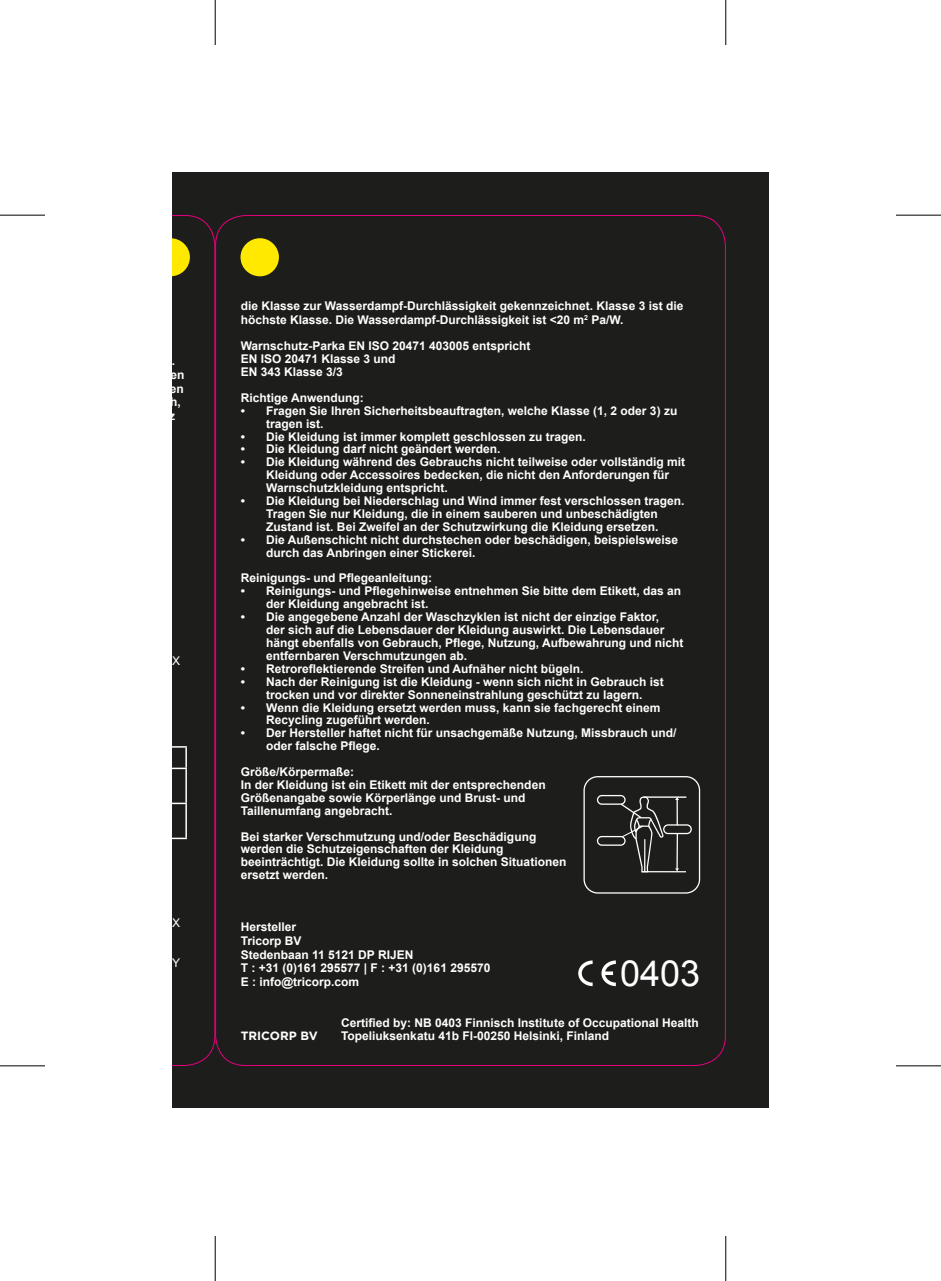
<style>
.page{position:relative;width:941px;height:1281px;background:#fff}
.page>*{position:absolute;margin:0;border:0;box-sizing:border-box;transform-origin:0 0}
.t1{font:36px "Arial";color:#fff}
.t2{font:700 12px/12.9px "Arial";color:#fff}
.t3{font:700 12px "Gotham";color:#fff}
.t4{font:12px "Arial";color:#fff}
</style>
<div class="page">
<div style="left:173px;top:173px;width:595px;height:935px;background:#1d1d1b"></div>
<hr style="left:642px;top:871px;width:44px;height:1px;background:#fff">
<hr style="left:643px;top:796px;width:43px;height:2px;background:#fff">
<svg style="left:675px;top:797px;width:4px;height:27px"></svg>
<hr style="left:676px;top:833px;width:2px;height:36px;background:#fff">
<svg style="left:621px;top:796px;width:42px;height:76px"></svg>
<div style="left:597px;top:795px;width:28px;height:10px;border:1px solid #fff;border-radius:4px"></div>
<div style="left:597px;top:836px;width:28px;height:10px;border:1px solid #fff;border-radius:4px"></div>
<div style="left:663px;top:824px;width:28px;height:10px;border:1px solid #fff;border-radius:4px"></div>
<div style="left:583px;top:776px;width:117px;height:117px;border:1px solid #fff;border-radius:14px"></div>
<svg style="left:578px;top:960px;width:14px;height:26px"></svg>
<svg style="left:601px;top:960px;width:14px;height:26px"></svg>
<div style="left:240px;top:238px;width:39px;height:38px;background:#ffe900;border-radius:50%"></div>
<svg style="left:173px;top:215px;width:42px;height:850px"></svg>
<svg style="left:0;top:214px;width:45px;height:1px"></svg>
<svg style="left:896px;top:214px;width:44px;height:1px"></svg>
<svg style="left:214px;top:0;width:1px;height:45px"></svg>
<svg style="left:214px;top:1236px;width:1px;height:45px"></svg>
<svg style="left:726px;top:0;width:1px;height:45px"></svg>
<svg style="left:726px;top:1236px;width:1px;height:45px"></svg>
<hr style="left:0;top:215px;width:45px;height:1px;background:#000">
<hr style="left:895px;top:215px;width:45px;height:1px;background:#000">
<hr style="left:0;top:1065px;width:45px;height:1px;background:#000">
<hr style="left:895px;top:1065px;width:45px;height:1px;background:#000">
<hr style="left:215px;top:0;width:1px;height:45px;background:#000">
<hr style="left:215px;top:1236px;width:1px;height:45px;background:#000">
<hr style="left:725px;top:0;width:1px;height:45px;background:#000">
<hr style="left:725px;top:1236px;width:1px;height:45px;background:#000">
<p class="t4" style="left:172px;top:652px;width:10px">X</p>
<p class="t4" style="left:172px;top:914px;width:10px">X</p>
<p class="t4" style="left:172px;top:955px;width:10px">Y</p>
<p class="t2" style="left:241px;top:299px;width:444px;line-height:13.8px">die Klasse zur Wasserdampf-Durchlässigkeit gekennzeichnet. Klasse 3 ist die höchste Klasse. Die Wasserdampf-Durchlässigkeit ist &lt;20 m<sup>2</sup> Pa/W.</p>
<p class="t2" style="left:241px;top:340px;width:291px">Warnschutz-Parka EN ISO 20471 403005 entspricht<br>EN ISO 20471 Klasse 3 und<br>EN 343 Klasse 3/3</p>
<p class="t2" style="left:241px;top:391px;width:124px">Richtige Anwendung:</p>
<p class="t2" style="left:266px;top:404px;width:412px;text-indent:-26px">• Fragen Sie Ihren Sicherheitsbeauftragten, welche Klasse (1, 2 oder 3) zu tragen ist.</p>
<p class="t2" style="left:241px;top:430px;width:346px">• Die Kleidung ist immer komplett geschlossen zu tragen.</p>
<p class="t2" style="left:241px;top:443px;width:261px">• Die Kleidung darf nicht geändert werden.</p>
<p class="t2" style="left:266px;top:456px;width:420px;text-indent:-26px">• Die Kleidung während des Gebrauchs nicht teilweise oder vollständig mit<br>Kleidung oder Accessoires bedecken, die nicht den Anforderungen für<br>Warnschutzkleidung entspricht.</p>
<p class="t2" style="left:241px;top:495px;width:445px;text-align:center">• Die Kleidung bei Niederschlag und Wind immer fest verschlossen tragen.<br>Tragen Sie nur Kleidung, die in einem sauberen und unbeschädigten<br>Zustand ist. Bei Zweifel an der Schutzwirkung die Kleidung ersetzen.</p>
<p class="t2" style="left:266px;top:533px;width:413px;text-indent:-26px">• Die Außenschicht nicht durchstechen oder beschädigen, beispielsweise durch das Anbringen einer Stickerei.</p>
<p class="t2" style="left:241px;top:572px;width:193px">Reinigungs- und Pflegeanleitung:</p>
<p class="t2" style="left:266px;top:585px;width:416px;text-indent:-26px">• Reinigungs- und Pflegehinweise entnehmen Sie bitte dem Etikett, das an der Kleidung angebracht ist.</p>
<p class="t2" style="left:266px;top:611px;width:418px;text-indent:-26px">• Die angegebene Anzahl der Waschzyklen ist nicht der einzige Faktor,<br>der sich auf die Lebensdauer der Kleidung auswirkt. Die Lebensdauer hängt ebenfalls von Gebrauch, Pflege, Nutzung, Aufbewahrung und nicht entfernbaren Verschmutzungen ab.</p>
<p class="t2" style="left:241px;top:662px;width:344px">• Retroreflektierende Streifen und Aufnäher nicht bügeln.</p>
<p class="t2" style="left:241px;top:675px;width:424px;text-align:center">• Nach der Reinigung ist die Kleidung - wenn sich nicht in Gebrauch ist trocken und vor direkter Sonneneinstrahlung geschützt zu lagern.</p>
<p class="t2" style="left:266px;top:701px;width:395px;text-indent:-26px">• Wenn die Kleidung ersetzt werden muss, kann sie fachgerecht einem<br>Recycling zugeführt werden.</p>
<p class="t2" style="left:266px;top:727px;width:412px;text-indent:-26px">• Der Hersteller haftet nicht für unsachgemäße Nutzung, Missbrauch und/ oder falsche Pflege.</p>
<p class="t2" style="left:241px;top:765px;width:306px">Größe/Körpermaße:<br>In der Kleidung ist ein Etikett mit der entsprechenden Größenangabe sowie Körperlänge und Brust- und Taillenumfang angebracht.</p>
<p class="t2" style="left:241px;top:830px;width:327px">Bei starker Verschmutzung und/oder Beschädigung werden die Schutzeigenschaften der Kleidung beeinträchtigt. Die Kleidung sollte in solchen Situationen ersetzt werden.</p>
<p class="t2" style="left:241px;top:920px;width:251px;line-height:13.8px">Hersteller<br>Tricorp BV<br>Stedenbaan 11 5121 DP RIJEN<br>T : +31 (0)161 295577 | F : +31 (0)161 295570<br>E : info@tricorp.com</p>
<h1 class="t1" style="left:620px;top:950px;width:82px">0403</h1>
<p class="t3" style="left:241px;top:1028px;width:79px">TRICORP BV</p>
<p class="t2" style="left:341px;top:1016px;width:359px">Certified by: NB 0403 Finnisch Institute of Occupational Health<br>Topeliuksenkatu 41b Fl-00250 Helsinki, Finland</p>
</div>
